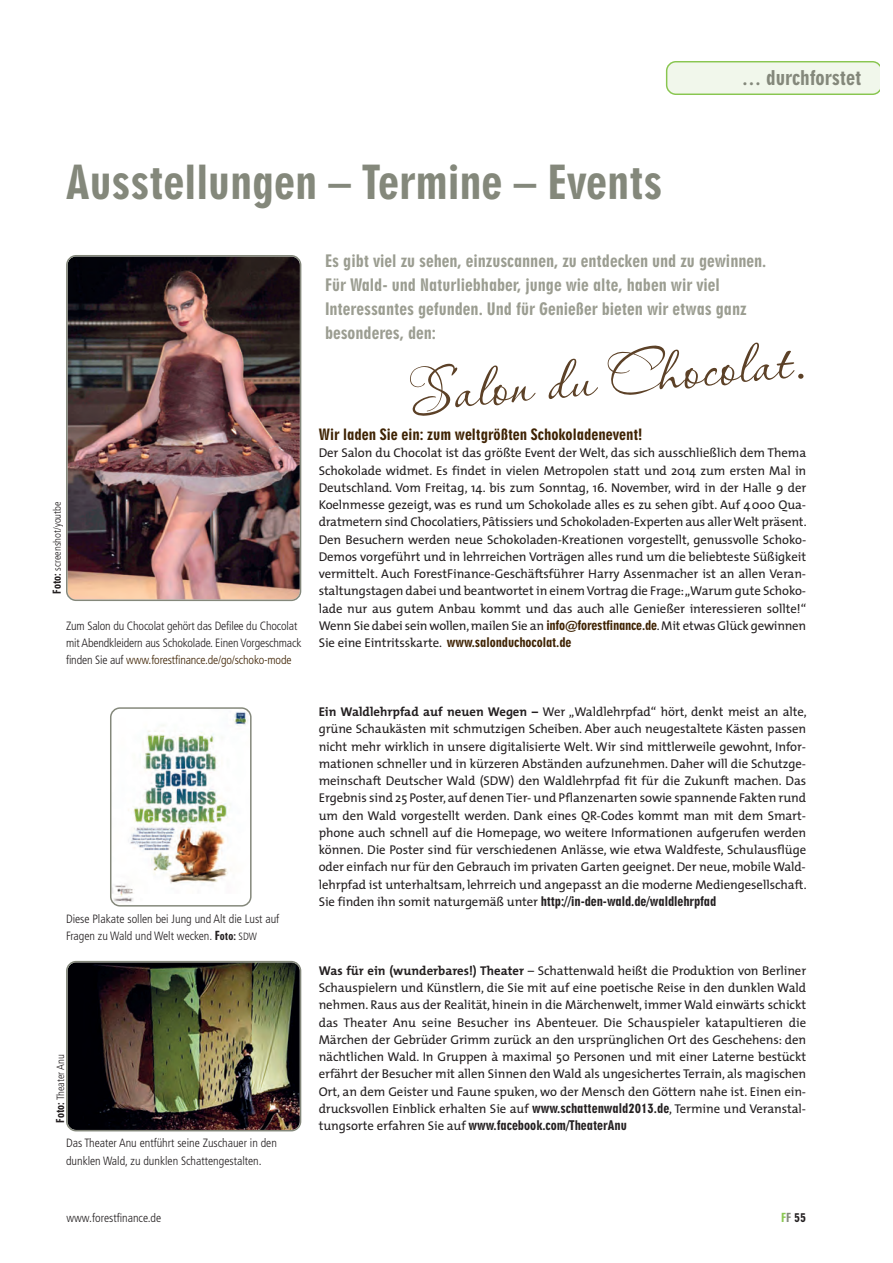
<style>
.page{position:relative;width:893px;height:1263px;background:#fff}
.page>*{position:absolute;margin:0;border:0;box-sizing:border-box;transform-origin:0 0}
.t1{font:55.5px "Passions Conflict ROB";color:#5c4127}
.t2{font:45px "Geometric 706 BT Black Condensed B";color:#84887b}
.t3{font:19.5px "Geometric 706 BT Black Condensed B";color:#84887b}
.t4{font:16.5px/24px "Geometric 706 BT Black Condensed B";color:#9b9d91}
.t5{font:15px "Geometric 706 BT Black Condensed B";color:#3f2303}
.t6{font:12.75px/17.2px "The Mix";letter-spacing:-.005em;color:#231f20;text-align:justify}
.t7{font:12.75px "Geometric 706 BT Black Condensed B";letter-spacing:-.005em;color:#231f20}
.t8{font:300 condensed 12px/17.2px "Frutiger";color:#231f20}
.t9{font:12px "Geometric 706 BT Black Condensed B";color:#231f20}
.t10{font:300 condensed 10.5px "Frutiger";color:#231f20}
.s1{font-family:"Geometric 706 BT Black Condensed B";font-weight:400;font-stretch:normal}
.s2{color:#3f2303}
.s3{font-family:"Geometric 706 BT Black Condensed B";font-weight:400;font-stretch:normal;font-size:10.5px}
.s4{font-size:10.5px}
.s5{font-family:"Geometric 706 BT Black Condensed B";color:#3f2303}
.s6{font-weight:700}
.s7{font-family:"The Mix"}
.s8{font-family:"Geometric 706 BT Black Condensed B"}
.s9{color:#89c650}
.s10{color:#84887b}
</style>
<div class="page">
<svg style="left:666px;top:61px;width:213px;height:34px;background:#e7f2dc"></svg>
<img style="left:66px;top:961px;width:235px;height:170px">
<img style="left:110px;top:707px;width:142px;height:199px">
<img style="left:66px;top:255px;width:235px;height:346px">
<h2 class="t2" style="left:66px;top:164px;width:598px">Ausstellungen – Termine – Events</h2>
<h3 class="t3" style="left:742px;top:70px;width:121px">… durchforstet</h3>
<p class="t10" style="left:53px;top:594px;width:94px;rotate:-90deg"><span class="s1">Foto:</span> screenshot/youtbe</p>
<p class="t8" style="left:66px;top:618px;width:237px">Zum Salon du Chocolat gehört das Defilee du Chocolat mit Abendkleidern aus Schokolade. Einen Vorgeschmack finden Sie auf <span class="s2">www.forestfinance.de/go/schoko-mode</span></p>
<p class="t8" style="left:66px;top:911px;width:215px">Diese Plakate sollen bei Jung und Alt die Lust auf<br>Fragen zu Wald und Welt wecken. <span class="s1">F</span><span class="s3">oto:</span> <span class="s4">SDW</span></p>
<p class="t10" style="left:56px;top:1122px;width:70px;rotate:-90deg"><span class="s1">Foto:</span> Theater Anu</p>
<p class="t8" style="left:66px;top:1135px;width:212px">Das Theater Anu entführt seine Zuschauer in den dunklen Wald, zu dunklen Schattengestalten.</p>
<p class="t4" style="left:325px;top:250px;width:443px">Es gibt viel zu sehen, einzuscannen, zu entdecken und zu gewinnen.<br>Für Wald- und Naturliebhaber, junge wie alte, haben wir viel Interessantes gefunden. Und für Genießer bieten wir etwas ganz besonderes, den:</p>
<h1 class="t1" style="left:407px;top:360px;width:398px;rotate:-5deg">Salon du Chocolat.</h1>
<p class="t5" style="left:319px;top:429px;width:325px">Wir laden Sie ein: zum weltgrößten Schokoladenevent!</p>
<p class="t6" style="left:319px;top:446px;width:490px">Der Salon du Chocolat ist das größte Event der Welt, das sich ausschließlich dem Thema Schoko lade widmet. Es findet in vielen Metropolen statt und 2014 zum ersten Mal in Deutschland. Vom Freitag, 14. bis zum Sonntag, 16. November, wird in der Halle 9 der Koelnmesse gezeigt, was es rund um Schokolade alles es zu sehen gibt. Auf 4 000 Qua&shy;dratmetern sind Chocolatiers, Pâtissiers und Schokoladen-Experten aus aller Welt präsent.<br>Den Besuchern werden neue Schokoladen-Kreationen vorgestellt, genussvolle Schoko-Demos vorgeführt und in lehrreichen Vorträgen alles rund um die beliebteste Süßigkeit vermittelt. Auch ForestFinance-Geschäftsführer Harry Assenmacher ist an allen Veran&shy;staltungstagen dabei und beantwortet in einem Vortrag die Frage: „Warum gute Schoko - lade nur aus gutem Anbau kommt und das auch alle Genießer interessieren sollte!“ Wenn Sie dabei sein wollen, mailen Sie an <span class="s5">info@forestfinance.de</span>. Mit etwas Glück gewinnen Sie eine Eintritsskarte. <span class="s5">www.salonduchocolat.de</span></p>
<p class="t6" style="left:319px;top:705px;width:490px"><span class="s6">Ein Waldlehrpfad auf neuen Wegen –</span> Wer „Waldlehrpfad“ hört, denkt meist an alte, grüne Schaukästen mit schmutzigen Scheiben. Aber auch neugestaltete Kästen passen nicht mehr wirklich in unsere digitalisierte Welt. Wir sind mittlerweile gewohnt, Infor&shy;mationen schneller und in kürzeren Abständen aufzunehmen. Daher will die Schutzge&shy;meinschaft Deutscher Wald (SDW) den Waldlehrpfad fit für die Zukunft machen. Das Ergebnis sind 25 Poster, auf denen Tier- und Pflanzenarten sowie spannende Fakten rund um den Wald vorgestellt werden. Dank eines QR-Codes kommt man mit dem Smart - phone auch schnell auf die Homepage, wo weitere Informationen aufgerufen werden können. Die Poster sind für verschiedenen Anlässe, wie etwa Waldfeste, Schulausflüge oder einfach nur für den Gebrauch im privaten Garten geeignet. Der neue, mobile Wald&shy;lehrpfad ist unterhaltsam, lehrreich und angepasst an die moderne Mediengesellschaft.</p>
<p class="t7" style="left:319px;top:896px;width:399px"><span class="s7">Sie finden ihn somit naturgemäß unter</span> http://in-den-wald.de/waldlehrpfad</p>
<p class="t6" style="left:319px;top:963px;width:489px"><span class="s6">Was für ein (wunderbares!) Theater</span> – Schattenwald heißt die Produktion von Berliner Schauspielern und Künstlern, die Sie mit auf eine poetische Reise in den dunklen Wald nehmen. Raus aus der Realität, hinein in die Märchenwelt, immer Wald einwärts schickt das Theater Anu seine Besucher ins Abenteuer. Die Schauspieler katapultieren die Märchen der Gebrüder Grimm zurück an den ursprünglichen Ort des Geschehens: den nächtlichen Wald. In Gruppen à maximal 50 Personen und mit einer Laterne bestückt erfährt der Besucher mit allen Sinnen den Wald als ungesichertes Terrain, als magischen Ort, an dem Geister und Faune spuken, wo der Mensch den Göttern nahe ist. Einen ein&shy;drucksvollen Einblick erhalten Sie auf <span class="s8">www.schattenwald2013.de</span>, Termine und Veranstal-</p>
<p class="t7" style="left:319px;top:1120px;width:310px"><span class="s7">tungsorte er fah ren Sie auf</span> www.facebook.com/TheaterAnu</p>
<p class="t8" style="left:66px;top:1210px;width:96px">www.forestfinance.de</p>
<p class="t9" style="left:781px;top:1213px;width:27px"><span class="s9">F</span><span class="s10">F</span> 55</p>
</div>
